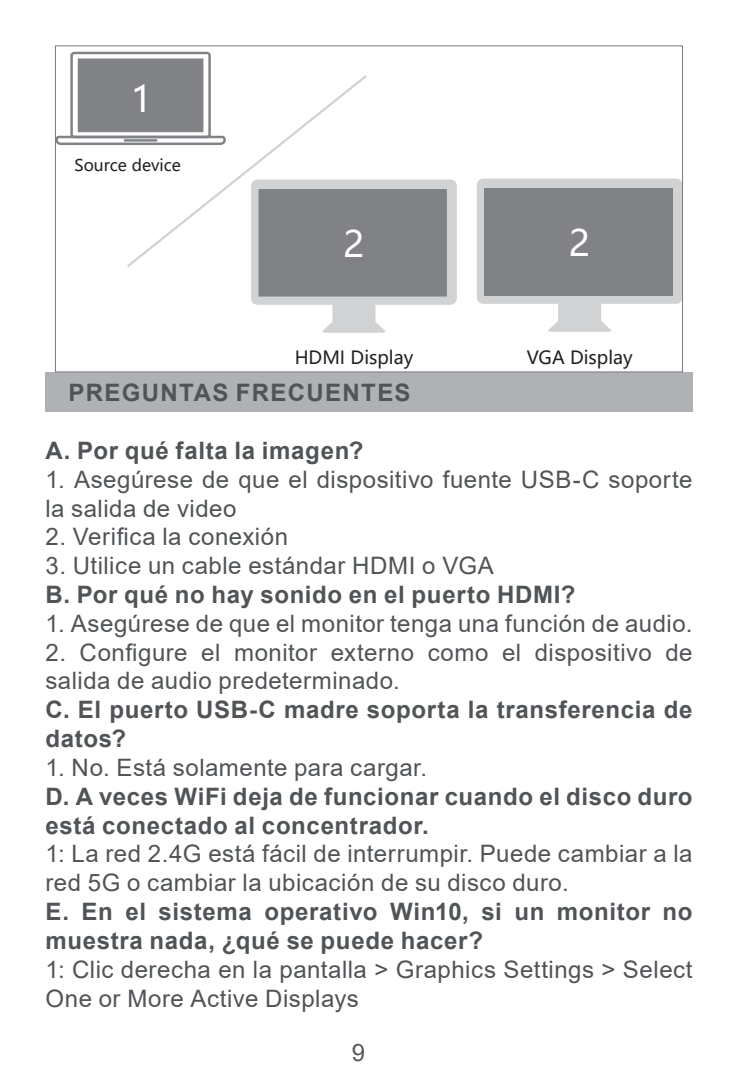
<style>
.page{position:relative;width:738px;height:1078px;background:#fff}
.page>*{position:absolute;margin:0;border:0;box-sizing:border-box;transform-origin:0 0}
.t1{font:36px "Microsoft Ya Hei";color:#fff}
.t2{font:24px/28.8px "Arial";letter-spacing:.02em;color:#505457}
.UPPERCASE_TITLE{font:700 24px/28.8px "Arial";letter-spacing:.025em;color:#505457}
.UPPERCASE_TITLE-2{font:700 24px "Arial";letter-spacing:.055em;color:#505457}
.t3{font:24px "Arial";color:#57585a}
.t4{font:18px "Microsoft Ya Hei";color:#231f20}
.t5{font:16px "Microsoft Ya Hei";color:#231f20}
</style>
<div class="page">
<div style="left:45px;top:372px;width:647px;height:40px;background:#afb1b4"></div>
<svg style="left:57px;top:52px;width:154px;height:93px"></svg>
<svg style="left:477px;top:178px;width:203px;height:154px"></svg>
<div style="left:484px;top:188px;width:188px;height:107px;background:#808285"></div>
<svg style="left:251px;top:179px;width:205px;height:154px"></svg>
<svg style="left:124px;top:73px;width:245px;height:196px"></svg>
<p class="t1" style="left:131px;top:75px;width:23px">1</p>
<p class="t5" style="left:74px;top:154px;width:108px">Source device</p>
<p class="t1" style="left:343px;top:219px;width:23px">2</p>
<p class="t1" style="left:568px;top:218px;width:23px">2</p>
<p class="t4" style="left:294px;top:345px;width:120px">HDMI Display</p>
<p class="t4" style="left:526px;top:345px;width:107px">VGA Display</p>
<p class="UPPERCASE_TITLE-2" style="left:68px;top:376px;width:343px">PREGUNTAS FRECUENTES</p>
<p class="UPPERCASE_TITLE" style="left:45px;top:436px;width:319px">A. Por qué falta la imagen?</p>
<p class="t2" style="left:45px;top:464px;width:648px">1. Asegúrese de que el dispositivo fuente USB-C soporte la salida de video</p>
<p class="t2" style="left:45px;top:522px;width:244px">2. Verifica la conexión</p>
<p class="t2" style="left:45px;top:551px;width:449px">3. Utilice un cable estándar HDMI o VGA</p>
<p class="UPPERCASE_TITLE" style="left:45px;top:580px;width:531px">B. Por qué no hay sonido en el puerto HDMI?</p>
<p class="t2" style="left:45px;top:608px;width:648px">1. Asegúrese de que el monitor tenga una función de audio.</p>
<p class="t2" style="left:45px;top:637px;width:648px">2. Configure el monitor externo como el dispositivo de salida de audio predeterminado.</p>
<p class="UPPERCASE_TITLE" style="left:45px;top:695px;width:648px">C. El puerto USB-C madre soporta la transferencia de datos?</p>
<p class="t2" style="left:45px;top:752px;width:383px">1. No. Está solamente para cargar.</p>
<p class="UPPERCASE_TITLE" style="left:45px;top:782px;width:648px">D. A veces WiFi deja de funcionar cuando el disco duro está conectado al concentrador.</p>
<p class="t2" style="left:45px;top:839px;width:648px">1: La red 2.4G está fácil de interrumpir. Puede cambiar a la red 5G o cambiar la ubicación de su disco duro.</p>
<p class="UPPERCASE_TITLE" style="left:45px;top:897px;width:648px">E. En el sistema operativo Win10, si un monitor no muestra nada, ¿qué se puede hacer?</p>
<p class="t2" style="left:45px;top:954px;width:648px">1: Clic derecha en la pantalla &gt; Graphics Settings &gt; Select<br>One or More Active Displays</p>
<p class="t3" style="left:351px;top:1036px;width:15px">9</p>
</div>
